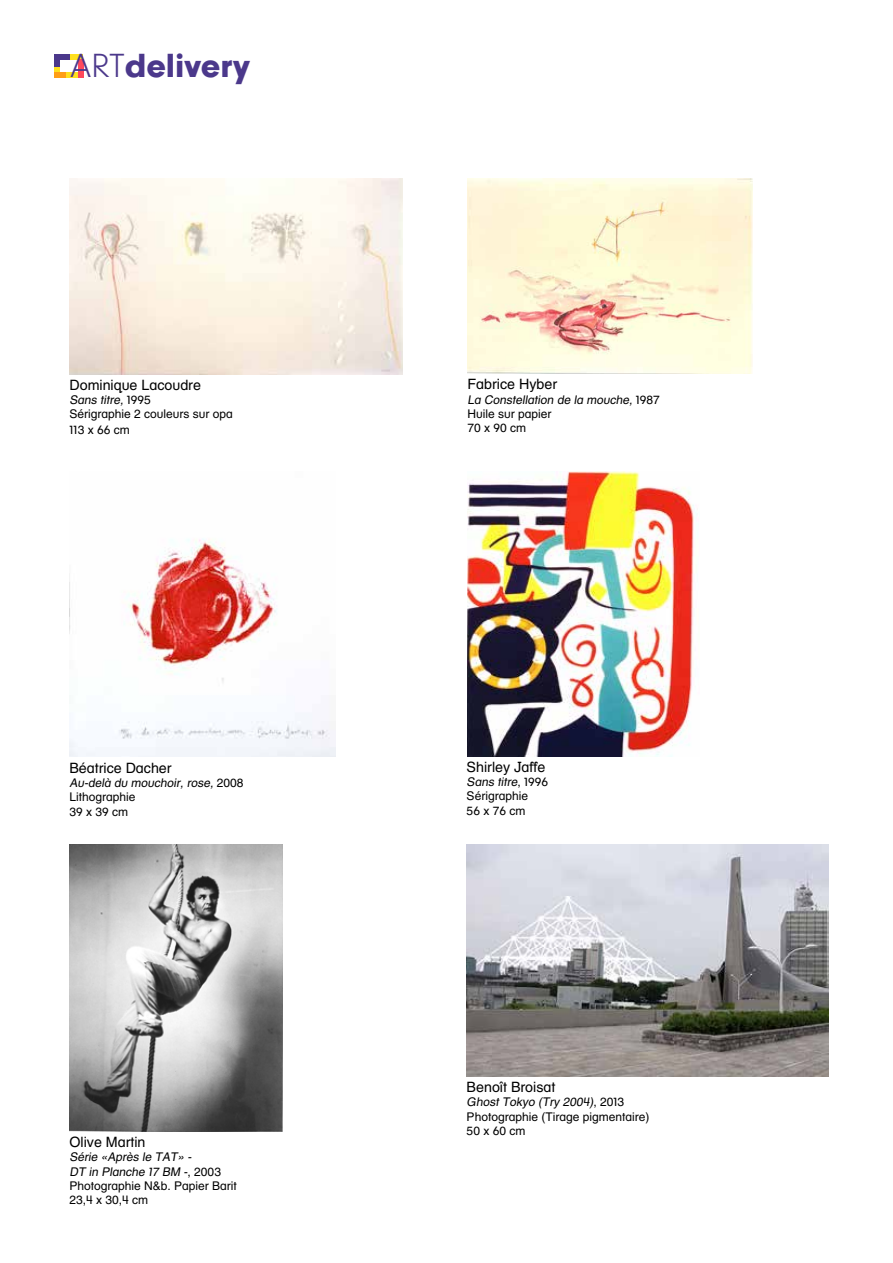
<style>
.page{position:relative;width:893px;height:1263px;background:#fff}
.page>*{position:absolute;margin:0;border:0;box-sizing:border-box;transform-origin:0 0}
.t1{font:900 34.8px "Neuzeit Gro";color:#4b388b}
.t2{font:14.25px "Helvetica Ba N";color:#000}
.t3{font:12px/14.4px "Helvetica Ba N";color:#000}
.t4{font:italic 12px/14.2px "Helvetica Ba N";color:#000}
.s1{font-weight:300}
.s2{font-style:italic}
.s3{font-style:normal}
</style>
<div class="page">
<img style="left:70px;top:539px;width:265px;height:217px">
<img style="left:69px;top:179px;width:333px;height:196px">
<img style="left:468px;top:179px;width:285px;height:195px">
<div style="left:54px;top:54px;width:17px;height:5px;background:#4b388b"></div>
<div style="left:71px;top:54px;width:12px;height:5px;background:#ffe01e"></div>
<div style="left:54px;top:58px;width:5px;height:9px;background:#4b388b"></div>
<div style="left:54px;top:72px;width:13px;height:5px;background:#ff9e16"></div>
<div style="left:78px;top:59px;width:5px;height:18px;background:#ff495c"></div>
<div style="left:67px;top:72px;width:11px;height:5px;background:#ffe01e"></div>
<svg style="left:54px;top:67px;width:5px;height:5px"></svg>
<img style="left:69px;top:845px;width:213px;height:286px">
<img style="left:467px;top:845px;width:361px;height:231px">
<img style="left:468px;top:472px;width:230px;height:284px">
<h1 class="t1" style="left:71px;top:46px;width:181px"><span class="s1">ART</span>delivery</h1>
<p class="t2" style="left:69px;top:375px;width:133px">Dominique Lacoudre</p>
<p class="t3" style="left:69px;top:392px;width:165px"><span class="s2">Sans titre,</span> 1995<br>Sérigraphie 2 couleurs sur opa</p>
<p class="t3" style="left:69px;top:422px;width:62px">113 x 66 cm</p>
<p class="t2" style="left:69px;top:759px;width:104px">Béatrice Dacher</p>
<p class="t4" style="left:69px;top:775px;width:176px">Au-delà du mouchoir, rose, <span class="s3">2008<br>Lithographie<br>39 x 39 cm</span></p>
<p class="t2" style="left:69px;top:1133px;width:78px">Olive Martin</p>
<p class="t3" style="left:69px;top:1149px;width:169px"><span class="s2">Série «Après le TAT» -<br>DT in Planche 17 BM -</span>, 2003<br>Photographie N&amp;b. Papier Barit<br>23,4 x 30,4 cm</p>
<p class="t2" style="left:468px;top:375px;width:91px">Fabrice Hyber</p>
<p class="t4" style="left:468px;top:392px;width:194px">La Constellation de la mouche, <span class="s3">1987<br>Huile sur papier<br>70 x 90 cm</span></p>
<p class="t2" style="left:467px;top:757px;width:80px">Shirley Jaffe</p>
<p class="t3" style="left:467px;top:774px;width:83px"><span class="s2">Sans titre</span>, 1996<br>Sérigraphie<br>56 x 76 cm</p>
<p class="t2" style="left:467px;top:1078px;width:90px">Benoît Broisat</p>
<p class="t3" style="left:467px;top:1095px;width:184px"><span class="s2">Ghost Tokyo (Try 2004)</span>, 2013<br>Photographie (Tirage pigmentaire)<br>50 x 60 cm</p>
</div>
